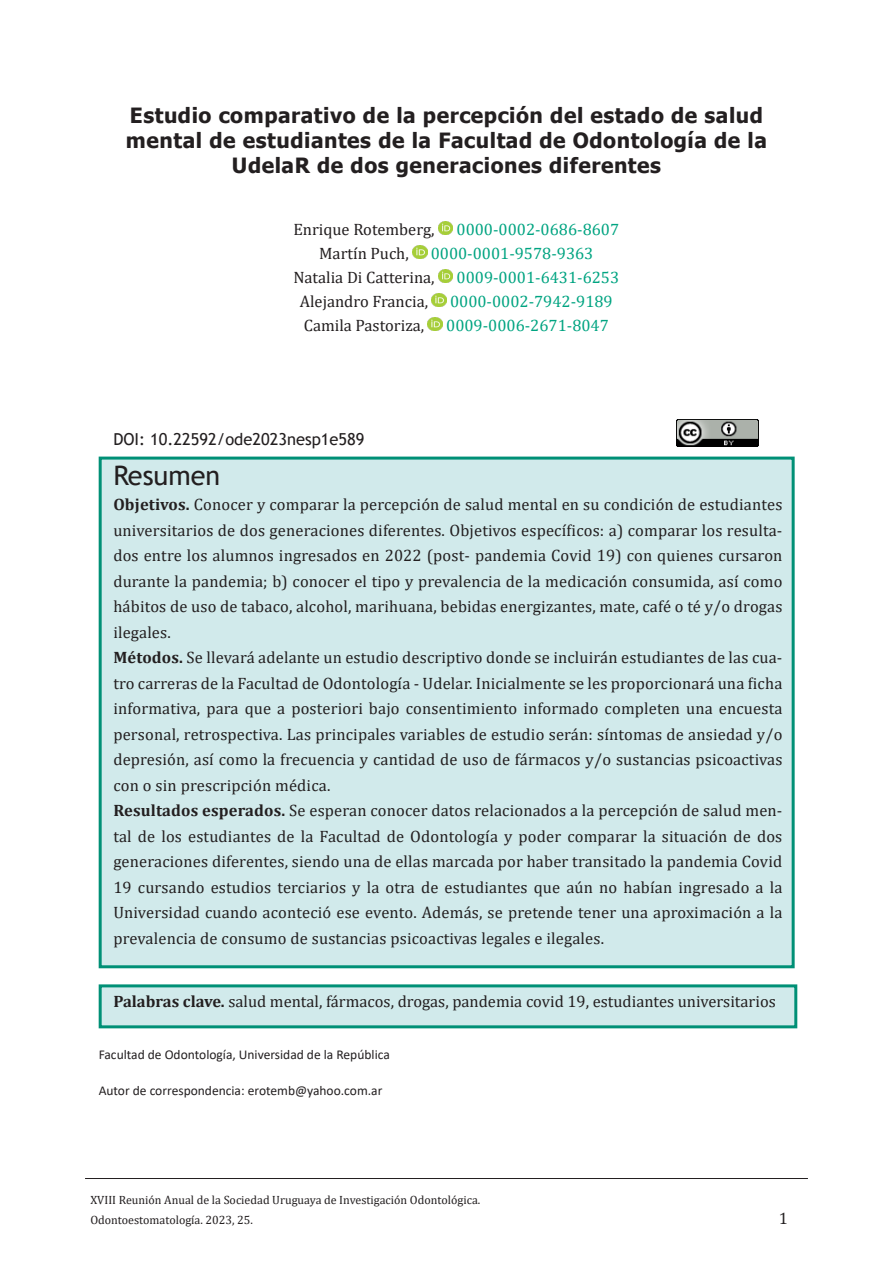
<style>
.page{position:relative;width:893px;height:1263px;background:#fff}
.page>*{position:absolute;margin:0;border:0;box-sizing:border-box;transform-origin:0 0}
.t1{font:27px "Trebuchet MS";color:#231f20}
.t2{font:700 21px/25.2px "Tahoma";letter-spacing:.025em;color:#231f20;text-align:center}
.t3{font:16.5px/25.5px "Cambria";color:#231f20;text-align:justify}
.t4{font:16.5px "Cambria";color:#00a481}
.t5{font:16.5px "Trebuchet MS";color:#231f20}
.t6{font:13.5px "Calibri";color:#231f20}
.t7{font:12px "Cambria";color:#231f20}
.s1{font-weight:700}
</style>
<div class="page">
<div style="left:99px;top:984px;width:698px;height:44px;background:#d1eaeb;border:3px solid #009076"></div>
<hr style="left:85px;top:1178px;width:723px;height:1px;background:#231f20">
<img style="left:438px;top:221px;width:15px;height:14px">
<img style="left:412px;top:245px;width:15px;height:14px">
<img style="left:438px;top:269px;width:15px;height:14px">
<img style="left:432px;top:293px;width:14px;height:14px">
<img style="left:428px;top:317px;width:15px;height:14px">
<img style="left:676px;top:420px;width:83px;height:26px">
<div style="left:99px;top:457px;width:696px;height:511px;background:#d1eaeb;border:3px solid #009076"></div>
<p class="t2" style="left:130px;top:103px;width:635px">Estudio comparativo de la percepción del estado de salud</p>
<p class="t2" style="left:126px;top:129px;width:643px">mental de estudiantes de la Facultad de Odontología de la<br>UdelaR de dos generaciones diferentes</p>
<p class="t3" style="left:293px;top:216px;width:143px">Enrique Rotemberg,</p>
<p class="t4" style="left:456px;top:219px;width:164px">0000-0002-0686-8607</p>
<p class="t3" style="left:319px;top:240px;width:91px">Martín Puch,</p>
<p class="t4" style="left:431px;top:243px;width:164px">0000-0001-9578-9363</p>
<p class="t3" style="left:293px;top:264px;width:143px">Natalia Di Catterina,</p>
<p class="t4" style="left:457px;top:267px;width:164px">0009-0001-6431-6253</p>
<p class="t3" style="left:300px;top:288px;width:130px">Alejandro Francia,</p>
<p class="t4" style="left:450px;top:291px;width:164px">0000-0002-7942-9189</p>
<p class="t3" style="left:304px;top:312px;width:122px">Camila Pastoriza,</p>
<p class="t4" style="left:446px;top:315px;width:164px">0009-0006-2671-8047</p>
<p class="t5" style="left:113px;top:428px;width:253px">DOI: 10.22592/ode2023nesp1e589</p>
<p class="t1" style="left:113px;top:458px;width:108px">Resumen</p>
<p class="t3" style="left:113px;top:492px;width:671px"><span class="s1">Objetivos.</span> Conocer y comparar la percepción de salud mental en su condición de estudiantes universitarios de dos generaciones diferentes. Objetivos específicos: a) comparar los resulta&shy;dos entre los alumnos ingresados en 2022 (post- pandemia Covid 19) con quienes cursaron durante la pandemia; b) conocer el tipo y prevalencia de la medicación consumida, así como hábitos de uso de tabaco, alcohol, marihuana, bebidas energizantes, mate, café o té y/o drogas ilegales.</p>
<p class="t3" style="left:113px;top:645px;width:671px"><span class="s1">Métodos.</span> Se llevará adelante un estudio descriptivo donde se incluirán estudiantes de las cua&shy;tro carreras de la Facultad de Odontología - Udelar. Inicialmente se les proporcionará una ficha informativa, para que a posteriori bajo consentimiento informado completen una encuesta personal, retrospectiva. Las principales variables de estudio serán: síntomas de ansiedad y/o depresión, así como la frecuencia y cantidad de uso de fármacos y/o sustancias psicoactivas con o sin prescripción médica.</p>
<p class="t3" style="left:113px;top:798px;width:671px"><span class="s1">Resultados esperados.</span> Se esperan conocer datos relacionados a la percepción de salud men&shy;tal de los estudiantes de la Facultad de Odontología y poder comparar la situación de dos generaciones diferentes, siendo una de ellas marcada por haber transitado la pandemia Covid 19 cursando estudios terciarios y la otra de estudiantes que aún no habían ingresado a la Universidad cuando aconteció ese evento. Además, se pretende tener una aproximación a la prevalencia de consumo de sustancias psicoactivas legales e ilegales.</p>
<p class="t3" style="left:113px;top:988px;width:664px"><span class="s1">Palabras clave.</span> salud mental, fármacos, drogas, pandemia covid 19, estudiantes universitarios</p>
<p class="t6" style="left:99px;top:1045px;width:293px">Facultad de Odontología, Universidad de la República</p>
<p class="t6" style="left:99px;top:1081px;width:285px">Autor de correspondencia: erotemb@yahoo.com.ar</p>
<p class="t7" style="left:90px;top:1193px;width:391px">XVIII Reunión Anual de la Sociedad Uruguaya de Investigación Odontológica.</p>
<p class="t7" style="left:90px;top:1213px;width:164px">Odontoestomatología. 2023, 25.</p>
<p class="t3" style="left:779px;top:1206px;width:11px">1</p>
</div>
